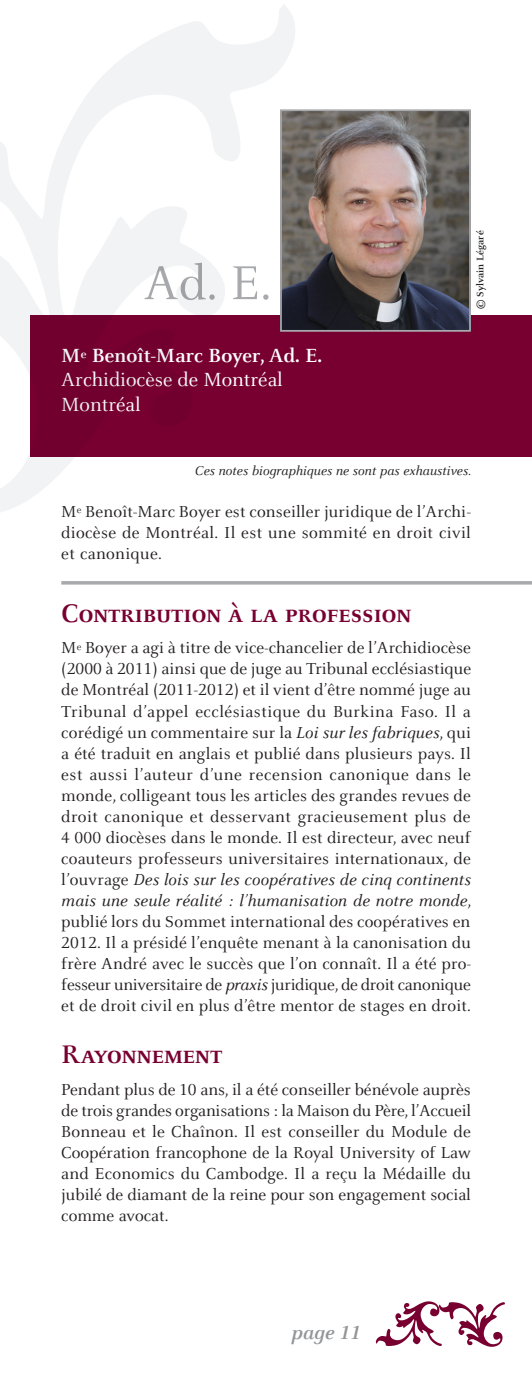
<style>
.page{position:relative;width:532px;height:1385px;background:#fff}
.page>*{position:absolute;margin:0;border:0;box-sizing:border-box;transform-origin:0 0}
.t1{font:52.5px "Barreau";color:#a8a9ad}
.Titre{font:700 28px "Barreau Caps";color:#780031}
.cabinet{font:21px/24.5px "Barreau";color:#fff}
.nom{font:700 21px "Barreau";color:#fff}
.t2{font:italic 700 21px "Barreau";color:#939598}
.t3{font:17.5px/21px "Barreau";letter-spacing:.01em;color:#231f20;text-align:justify}
.t4{font:italic 14px "Barreau";color:#231f20}
.t5{font:700 10.5px "Barreau";color:#231f20}
.s1{font-style:italic}
</style>
<div class="page">
<div style="left:30px;top:315px;width:502px;height:142px;background:#780031"></div>
<svg style="left:376px;top:1301px;width:129px;height:45px"></svg>
<img style="left:297px;top:112px;width:171px;height:217px">
<div style="left:280px;top:109px;width:191px;height:223px;border:2px solid #a8a9ad"></div>
<hr style="left:61px;top:581px;width:471px;height:3px;background:#a8a9ad">
<svg style="left:0;top:5px;width:297px;height:507px"></svg>
<h1 class="t1" style="left:143px;top:255px;width:129px">Ad. E.</h1>
<p class="nom" style="left:61px;top:343px;width:262px">M<sup>e</sup> Benoît-Marc Boyer, Ad. E.</p>
<p class="cabinet" style="left:61px;top:368px;width:223px">Archidiocèse de Montréal<br>Montréal</p>
<p class="t5" style="left:474px;top:309px;width:80px;rotate:-90deg">© Sylvain Légaré</p>
<p class="t4" style="left:195px;top:463px;width:277px">Ces notes biographiques ne sont pas exhaustives.</p>
<p class="t3" style="left:61px;top:501px;width:411px">M<sup>e</sup> Benoît-Marc Boyer est conseiller juridique de l’Archi&shy;diocèse de Montréal. Il est une sommité en droit civil et canonique.</p>
<p class="Titre" style="left:61px;top:597px;width:351px">Contribution à la profession</p>
<p class="t3" style="left:61px;top:638px;width:412px">M<sup>e</sup> Boyer a agi à titre de vice-chancelier de l’Archidiocèse (2000 à 2011) ainsi que de juge au Tribunal ecclésiastique de Montréal (2011-2012) et il vient d’être nommé juge au Tribunal d’appel ecclésiastique du Burkina Faso. Il a corédigé un commentaire sur la <span class="s1">Loi sur les fabriques</span>, qui a été traduit en anglais et publié dans plusieurs pays. Il est aussi l’auteur d’une recension canonique dans le monde, colligeant tous les articles des grandes revues de droit canonique et desservant gracieusement plus de 4 000 diocèses dans le monde. Il est directeur, avec neuf coauteurs professeurs universitaires internationaux, de l’ouvrage <span class="s1">Des lois sur les coopératives de cinq continents mais une seule réalité : l’humanisation de notre monde</span>, publié lors du Sommet international des coopératives en 2012. Il a présidé l’enquête menant à la canonisation du frère André avec le succès que l’on connaît. Il a été pro&shy;fesseur universitaire de <span class="s1">praxis</span> juridique, de droit canonique et de droit civil en plus d’être mentor de stages en droit.</p>
<p class="Titre" style="left:61px;top:1038px;width:163px">Rayonnement</p>
<p class="t3" style="left:61px;top:1079px;width:411px">Pendant plus de 10 ans, il a été conseiller bénévole auprès de trois grandes organisations : la Maison du Père, l’Accueil Bonneau et le Chaînon. Il est conseiller du Module de Coopération francophone de la Royal University of Law and Economics du Cambodge. Il a reçu la Médaille du jubilé de diamant de la reine pour son engagement social comme avocat.</p>
<p class="t2" style="left:291px;top:1320px;width:71px">page 11</p>
</div>
